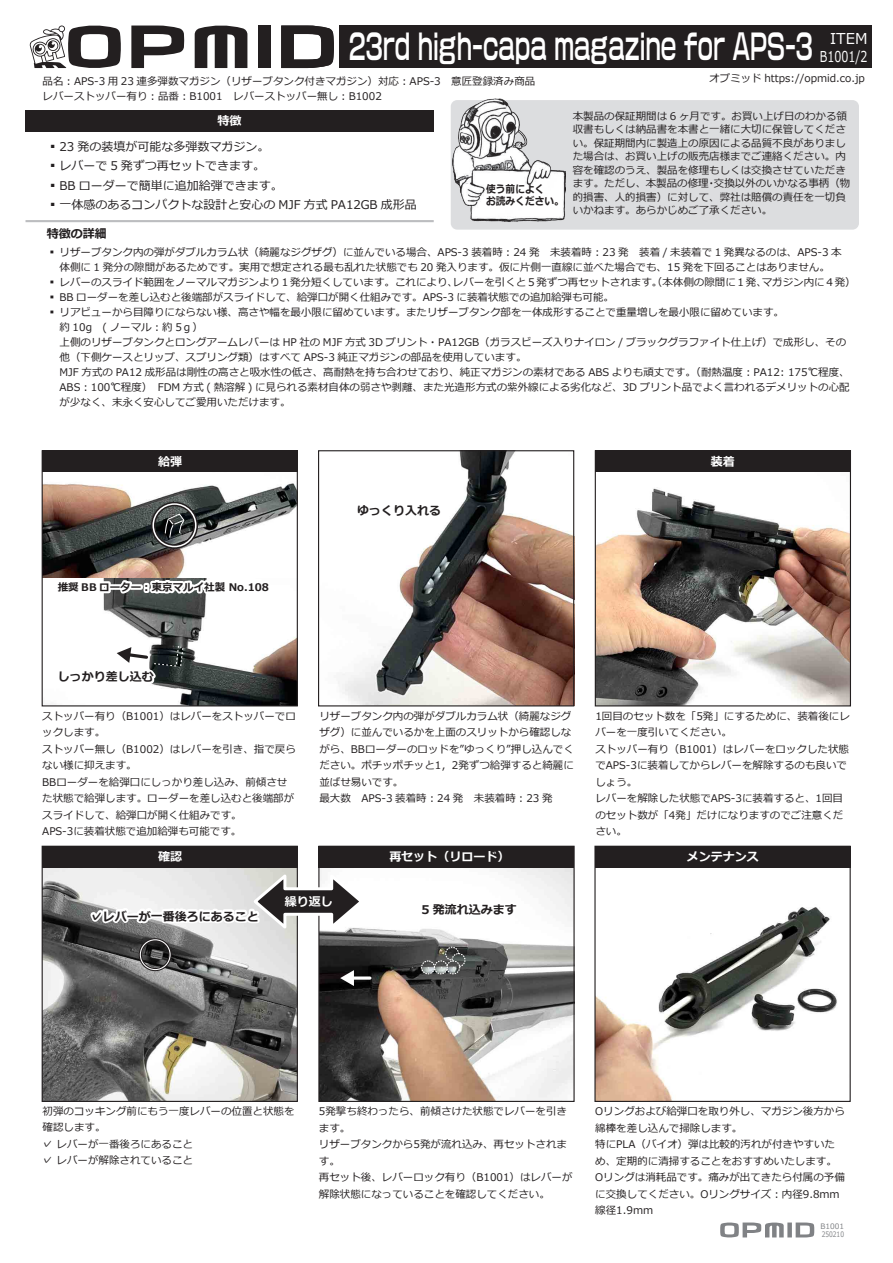
<style>
.page{position:relative;width:893px;height:1263px;background:#fff}
.page>*{position:absolute;margin:0;border:0;box-sizing:border-box;transform-origin:0 0}
.t1{font:700 34.5px "Logo G Std";color:#fff;scale:.64 1}
.t2{font:15px/18px "Meiryo";color:#fff;text-align:right}
.t3{font:12px "Meiryo";color:#231f20}
.t4{font:700 12px "Meiryo";color:#231f20}
.t5{font:700 12px "Meiryo";color:#fff}
.t6{font:700 10.8px/12px "Meiryo";color:#231f20;scale:.9 1}
.t7{font:10.5px/16.5px "Meiryo";color:#231f20}
.t8{font:700 10.5px "Meiryo";color:#231f20}
.t9{font:7.5px/8.6px "Meiryo";color:#808285}
</style>
<div class="page">
<img style="left:44px;top:483px;width:252px;height:221px">
<img style="left:338px;top:452px;width:234px;height:252px">
<img style="left:320px;top:867px;width:253px;height:233px">
<img style="left:597px;top:488px;width:252px;height:216px">
<img style="left:596px;top:867px;width:253px;height:233px">
<svg style="left:164px;top:513px;width:21px;height:25px"></svg>
<img style="left:44px;top:867px;width:252px;height:233px">
<div style="left:139px;top:938px;width:33px;height:33px;border:3px solid #231f20;border-radius:50%"></div>
<div style="left:140px;top:939px;width:31px;height:31px;border:1px solid #fff;border-radius:50%"></div>
<hr style="left:26px;top:220px;width:408px;height:2px;background:#bcbdc0">
<div style="left:595px;top:846px;width:255px;height:21px;background:#231f20"></div>
<div style="left:43px;top:451px;width:255px;height:21px;background:#231f20"></div>
<div style="left:595px;top:451px;width:255px;height:21px;background:#231f20"></div>
<div style="left:43px;top:846px;width:255px;height:21px;background:#231f20"></div>
<div style="left:319px;top:846px;width:255px;height:21px;background:#231f20"></div>
<svg style="left:354px;top:498px;width:94px;height:39px"></svg>
<svg style="left:418px;top:897px;width:103px;height:85px"></svg>
<div style="left:42px;top:450px;width:256px;height:256px;border:1px solid #231f20"></div>
<div style="left:318px;top:450px;width:256px;height:256px;border:1px solid #231f20"></div>
<div style="left:595px;top:450px;width:256px;height:256px;border:1px solid #231f20"></div>
<div style="left:318px;top:846px;width:257px;height:256px;border:1px solid #231f20"></div>
<div style="left:594px;top:846px;width:257px;height:256px;border:1px solid #231f20"></div>
<div style="left:42px;top:846px;width:256px;height:256px;border:1px solid #231f20"></div>
<div style="left:151px;top:502px;width:47px;height:47px;border:5px solid #231f20;border-radius:50%"></div>
<div style="left:152px;top:503px;width:45px;height:44px;border:2px solid #fff;border-radius:50%"></div>
<svg style="left:55px;top:645px;width:129px;height:62px"></svg>
<svg style="left:87px;top:869px;width:279px;height:64px"></svg>
<svg style="left:354px;top:976px;width:16px;height:4px"></svg>
<svg style="left:340px;top:970px;width:14px;height:16px"></svg>
<svg style="left:41px;top:570px;width:94px;height:30px"></svg>
<div style="left:129px;top:584px;width:14px;height:6px;border:4px solid #fff"></div>
<svg style="left:144px;top:570px;width:130px;height:33px"></svg>
<div style="left:26px;top:111px;width:408px;height:21px;background:#231f20"></div>
<svg style="left:41px;top:222px;width:69px;height:1px"></svg>
<div style="left:451px;top:100px;width:408px;height:130px;background:#dcdddf;border-radius:6px"></div>
<img style="left:453px;top:98px;width:112px;height:124px">
<div style="left:258px;top:26px;width:13px;height:42px;background:#231f20"></div>
<svg style="left:131px;top:26px;width:53px;height:42px"></svg>
<svg style="left:195px;top:25px;width:52px;height:43px"></svg>
<svg style="left:281px;top:26px;width:53px;height:42px"></svg>
<div style="left:339px;top:26px;width:533px;height:42px;background:#231f20"></div>
<svg style="left:29px;top:25px;width:92px;height:44px"></svg>
<svg style="left:720px;top:1222px;width:94px;height:16px"></svg>
<h1 class="t1" style="left:349px;top:23px;width:727px">23rd high-capa magazine for APS-3</h1>
<h2 class="t2" style="left:820px;top:30px;width:49px">ITEM<br>B1001/2</h2>
<p class="t7" style="left:43px;top:74px;width:494px;line-height:15px">品名︓APS-3 用 23 連多弾数マガジン（リザーブタンク付きマガジン）対応︓APS-3　意匠登録済み商品レバーストッパー有り︓品番︓B1001　レバーストッパー無し︓B1002</p>
<p class="t7" style="left:709px;top:70px;width:157px">オプミッド https://opmid.co.jp</p>
<p class="t7" style="left:573px;top:110px;width:279px;line-height:13.5px">本製品の保証期間は 6 ヶ月です。お買い上げ日のわかる領収書もしくは納品書を本書と一緒に大切に保管してください。保証期間内に製造上の原因による品質不良がありました場合は、お買い上げの販売店様までご連絡ください。内容を確認のうえ、製品を修理もしくは交換させていただきます。ただし、本製品の修理・交換以外のいかなる事柄（物的損害、人的損害）に対して、弊社は賠償の責任を一切負いかねます。あらかじめご了承ください。</p>
<p class="t5" style="left:218px;top:113px;width:25px">特徴</p>
<p class="t3" style="left:47px;top:138px;width:224px">▪23 発の装填が可能な多弾数マガジン。</p>
<p class="t3" style="left:47px;top:158px;width:220px">▪レバーで 5 発ずつ再セットできます。</p>
<p class="t3" style="left:47px;top:177px;width:237px">▪BB ローダーで簡単に追加給弾できます。</p>
<p class="t3" style="left:47px;top:197px;width:371px">▪一体感のあるコンパクトな設計と安心の MJF 方式 PA12GB 成形品</p>
<p class="t7" style="left:47px;top:245px;width:796px;line-height:15px;text-align:center">▪ リザーブタンク内の弾がダブルカラム状（綺麗なジグザグ）に並んでいる場合、APS-3 装着時︓24 発　未装着時︓23 発　装着 / 未装着で 1 発異なるのは、APS-3 本体側に 1 発分の隙間があるためです。実用で想定される最も乱れた状態でも 20 発入ります。仮に片側一直線に並べた場合でも、15 発を下回ることはありません。</p>
<p class="t7" style="left:47px;top:274px;width:810px">▪ レバーのスライド範囲をノーマルマガジンより 1 発分短くしています。これにより、レバーを引くと 5 発ずつ再セットされます。（本体側の隙間に 1 発、マガジン内に 4 発）</p>
<p class="t7" style="left:47px;top:289px;width:569px">▪ BB ローダーを差し込むと後端部がスライドして、給弾口が開く仕組みです。APS-3 に装着状態での追加給弾も可能。</p>
<p class="t7" style="left:60px;top:305px;width:792px;line-height:15px;text-indent:-13px">▪ リアビューから目障りにならない様、高さや幅を最小限に留めています。またリザーブタンク部を一体成形することで重量増しを最小限に留めています。<br>約 10g　( ノーマル︓約 5ｇ）<br>上側のリザーブタンクとロングアームレバーは HP 社の MJF 方式 3D プリント・PA12GB（ガラスビーズ入りナイロン / ブラックグラファイト仕上げ）で成形し、その他（下側ケースとリップ、スプリング類）はすべて APS-3 純正マガジンの部品を使用しています。<br>MJF 方式の PA12 成形品は剛性の高さと吸水性の低さ、高耐熱を持ち合わせており、純正マガジンの素材である ABS よりも頑丈です。（耐熱温度︓PA12: 175℃程度、ABS︓100℃程度）　FDM 方式 ( 熱溶解 ) に見られる素材自体の弱さや剥離、また光造形方式の紫外線による劣化など、3D プリント品でよく言われるデメリットの心配が少なく、末永く安心してご愛用いただけます。</p>
<p class="t6" style="left:486px;top:184px;width:88px">使う前によく<br>お読みください。</p>
<p class="t4" style="left:47px;top:225px;width:61px">特徴の詳細</p>
<p class="t5" style="left:158px;top:453px;width:25px">給弾</p>
<p class="t5" style="left:711px;top:453px;width:25px">装着</p>
<p class="t8" style="left:58px;top:580px;width:213px">推奨 BB ローター︓東京マルイ社製 No.108</p>
<p class="t4" style="left:58px;top:669px;width:97px">しっかり差し込む</p>
<p class="t4" style="left:357px;top:502px;width:85px">ゆっくり入れる</p>
<p class="t7" style="left:42px;top:708px;width:255px">ストッパー有り（B1001）はレバーをストッパーでロックします。<br>ストッパー無し（B1002）はレバーを引き、指で戻らない様に抑えます。<br>BBローダーを給弾口にしっかり差し込み、前傾させた状態で給弾します。ローダーを差し込むと後端部がスライドして、給弾口が開く仕組みです。<br>APS-3に装着状態で追加給弾も可能です。</p>
<p class="t7" style="left:319px;top:708px;width:256px">リザーブタンク内の弾がダブルカラム状（綺麗なジグザグ）に並んでいるかを上面のスリットから確認しながら、BBローダーのロッドを”ゆっくり”押し込んでください。ポチッポチッと1，2発ずつ給弾すると綺麗に並ばせ易いです。<br>最大数　APS-3 装着時︓24 発　未装着時︓23 発</p>
<p class="t7" style="left:595px;top:708px;width:256px">1回目のセット数を「5発」にするために、装着後にレバーを一度引いてください。<br>ストッパー有り（B1001）はレバーをロックした状態でAPS-3に装着してからレバーを解除するのも良いでしょう。<br>レバーを解除した状態でAPS-3に装着すると、1回目のセット数が「4発」だけになりますのでご注意ください。</p>
<p class="t5" style="left:158px;top:848px;width:25px">確認</p>
<p class="t5" style="left:389px;top:848px;width:121px">再セット（リロード）</p>
<p class="t4" style="left:91px;top:908px;width:169px">✓レバーが一番後ろにあること</p>
<p class="t5" style="left:285px;top:893px;width:49px">繰り返し</p>
<p class="t4" style="left:422px;top:901px;width:97px">5 発流れ込みます</p>
<p class="t5" style="left:687px;top:848px;width:73px">メンテナンス</p>
<p class="t7" style="left:43px;top:1103px;width:253px">初弾のコッキング前にもう一度レバーの位置と状態を確認します。</p>
<p class="t7" style="left:43px;top:1136px;width:152px">✓ レバーが一番後ろにあること</p>
<p class="t7" style="left:43px;top:1153px;width:152px">✓ レバーが解除されていること</p>
<p class="t7" style="left:319px;top:1103px;width:255px">5発撃ち終わったら、前傾さけた状態でレバーを引きます。<br>リザーブタンクから5発が流れ込み、再セットされます。<br>再セット後、レバーロック有り（B1001）はレバーが解除状態になっていることを確認してください。</p>
<p class="t7" style="left:595px;top:1103px;width:251px">Oリングおよび給弾口を取り外し、マガジン後方から綿棒を差し込んで掃除します。<br>特にPLA（バイオ）弾は比較的汚れが付きやすいため、定期的に清掃することをおすすめいたします。<br>Oリングは消耗品です。痛みが出てきたら付属の予備に交換してください。Oリングサイズ︓内径9.8mm線径1.9mm</p>
<p class="t9" style="left:820px;top:1222px;width:25px">B1001<br>250210</p>
</div>
